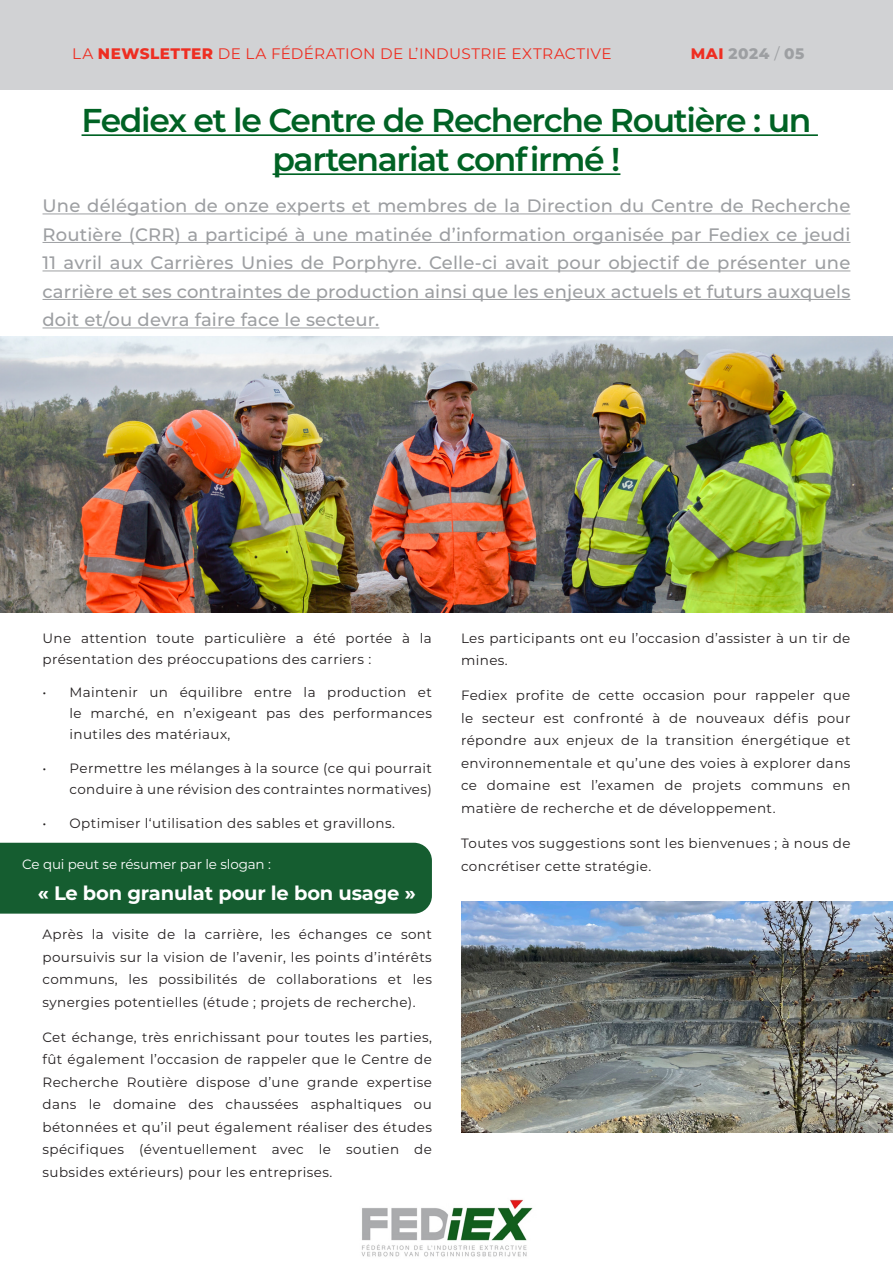
<style>
.page{position:relative;width:893px;height:1263px;background:#fff}
.page>*{position:absolute;margin:0;border:0;box-sizing:border-box;transform-origin:0 0}
.Body_Quad{font:600 33px/39px "Montserrat";letter-spacing:-.04em;color:#006224;text-align:center}
.t1{font:700 19.5px "Montserrat";letter-spacing:-.01em;color:#fff}
.Body_Quad-2{font:500 18px/28.5px "Montserrat";letter-spacing:.01em;color:#9d9fa2;text-align:justify}
.t2{font:15.3px "Montserrat";letter-spacing:.02em;color:#ee2e22}
.t3{font:800 15.3px "Montserrat";letter-spacing:.035em;color:#9d9fa2}
.Body_Quad-3{font:13.5px/22.5px "Montserrat";letter-spacing:.03em;color:#231f20;text-align:justify}
.t4{font:13.5px "Montserrat";letter-spacing:-.01em;color:#fff}
.s1{font-weight:800}
.s2{color:#ee2e22}
.s3{font-weight:400}
</style>
<div class="page">
<div style="left:0;top:0;width:893px;height:89px;background:#d1d2d4"></div>
<img style="left:0;top:337px;width:893px;height:275px">
<hr style="left:82px;top:134px;width:736px;height:2px;background:#006224">
<hr style="left:273px;top:173px;width:347px;height:2px;background:#006224">
<hr style="left:43px;top:213px;width:807px;height:1px;background:#9d9fa2">
<hr style="left:43px;top:242px;width:807px;height:1px;background:#9d9fa2">
<hr style="left:43px;top:270px;width:807px;height:1px;background:#9d9fa2">
<hr style="left:43px;top:299px;width:807px;height:1px;background:#9d9fa2">
<hr style="left:43px;top:327px;width:336px;height:1px;background:#9d9fa2">
<img style="left:361px;top:1199px;width:172px;height:58px">
<div style="left:0;top:843px;width:432px;height:71px;background:#155d30"></div>
<img style="left:461px;top:902px;width:432px;height:230px">
<p class="t2" style="left:72px;top:43px;width:541px">LA <span class="s1">NEWSLETTER</span> DE LA FÉDÉRATION DE L’INDUSTRIE EXTRACTIVE</p>
<p class="t3" style="left:691px;top:43px;width:115px"><span class="s2">MAI</span> 2024 <span class="s3">/</span> 05</p>
<p class="Body_Quad" style="left:82px;top:99px;width:731px">Fediex et le Centre de Recherche Routière : un partenariat confirmé !</p>
<p class="Body_Quad-2" style="left:43px;top:191px;width:809px">Une délégation de onze experts et membres de la Direction du Centre de Recherche Routière (CRR) a participé à une matinée d’information organisée par Fediex ce jeudi 11 avril aux Carrières Unies de Porphyre. Celle-ci avait pour objectif de présenter une carrière et ses contraintes de production ainsi que les enjeux actuels et futurs auxquels doit et/ou devra faire face le secteur.</p>
<p class="Body_Quad-3" style="left:43px;top:627px;width:391px;line-height:21px">Une attention toute particulière a été portée à la présentation des préoccupations des carriers :</p>
<p class="Body_Quad-3" style="left:70px;top:681px;width:364px;line-height:21px;text-indent:-27px">• Maintenir un équilibre entre la production et le marché, en n’exigeant pas des performances inutiles des matériaux,</p>
<p class="Body_Quad-3" style="left:43px;top:757px;width:391px;line-height:21px;text-align:right">• Permettre les mélanges à la source (ce qui pourrait conduire à une révision des contraintes normatives)</p>
<p class="Body_Quad-3" style="left:43px;top:811px;width:354px">• Optimiser l‘utilisation des sables et gravillons.</p>
<p class="t4" style="left:22px;top:855px;width:250px">Ce qui peut se résumer par le slogan :</p>
<p class="t1" style="left:38px;top:879px;width:379px">« Le bon granulat pour le bon usage »</p>
<p class="Body_Quad-3" style="left:43px;top:922px;width:391px">Après la visite de la carrière, les échanges ce sont poursuivis sur la vision de l’avenir, les points d’intérêts communs, les possibilités de collaborations et les synergies potentielles (étude ; projets de recherche).</p>
<p class="Body_Quad-3" style="left:43px;top:1025px;width:391px">Cet échange, très enrichissant pour toutes les parties, fût également l’occasion de rappeler que le Centre de Recherche Routière dispose d’une grande expertise dans le domaine des chaussées asphaltiques ou bétonnées et qu’il peut également réaliser des études spécifiques (éventuellement avec le soutien de subsides extérieurs) pour les entreprises.</p>
<p class="Body_Quad-3" style="left:461px;top:626px;width:391px">Les participants ont eu l’occasion d’assister à un tir de mines.</p>
<p class="Body_Quad-3" style="left:461px;top:684px;width:391px">Fediex profite de cette occasion pour rappeler que le secteur est confronté à de nouveaux défis pour répondre aux enjeux de la transition énergétique et environnementale et qu’une des voies à explorer dans ce domaine est l’examen de projets communs en matière de recherche et de développement.</p>
<p class="Body_Quad-3" style="left:461px;top:831px;width:391px">Toutes vos suggestions sont les bienvenues ; à nous de concrétiser cette stratégie.</p>
</div>
